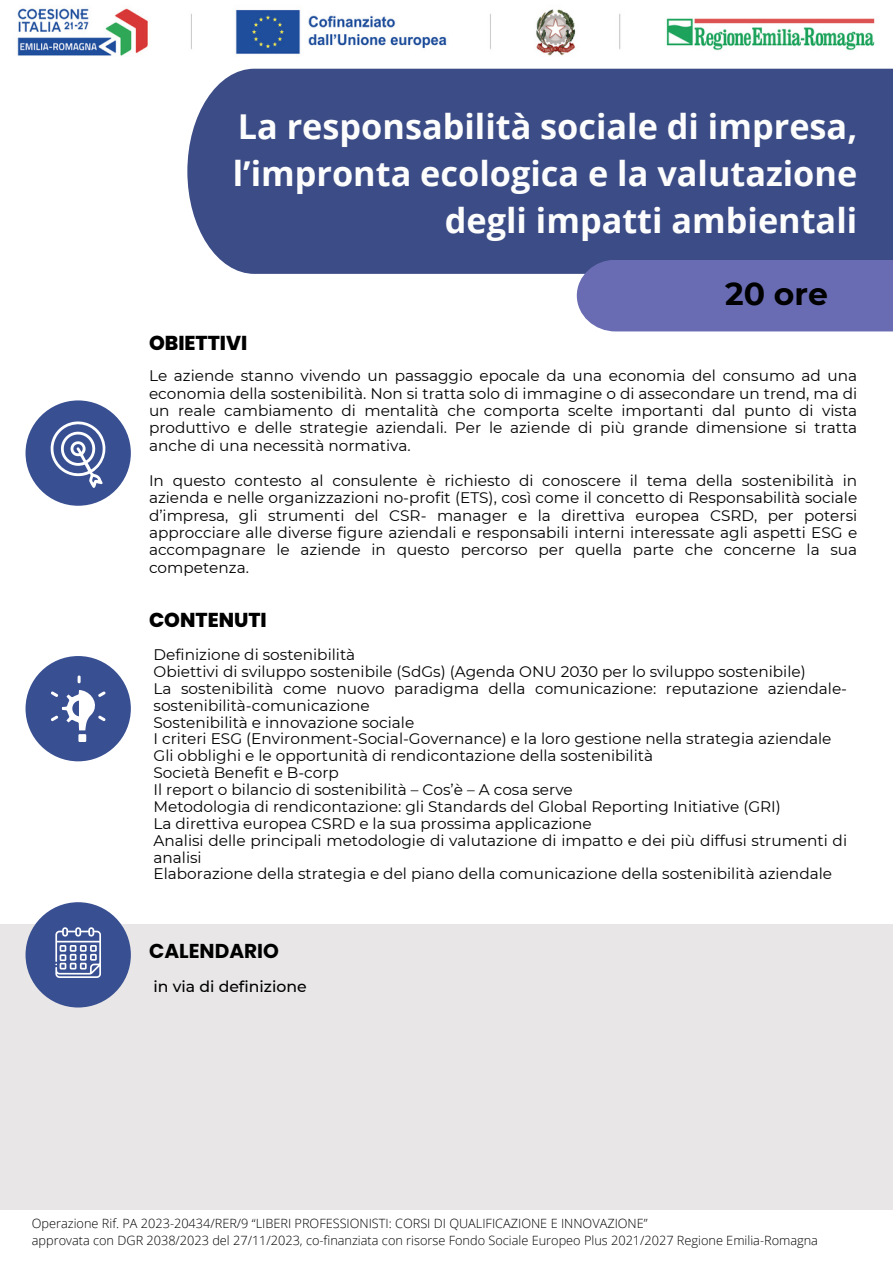
<style>
.page{position:relative;width:893px;height:1264px;background:#fff}
.page>*{position:absolute;margin:0;border:0;box-sizing:border-box;transform-origin:0 0}
.t1{font:700 34.2px/47.1px "Open Sans";color:#fcfdfc;text-align:right}
.t2{font:700 31.5px "Montserrat";color:#000}
.t3{font:800 20.1px "Poppins";color:#000}
.t4{font:700 20.1px "Poppins";color:#000}
.t5{font:500 15.6px "Montserrat";color:#000}
.t6{font:15.3px/16.8px "Montserrat";color:#000;text-align:justify}
.t7{font:300 12.75px/17px "Open Sans";color:#000}
</style>
<div class="page">
<div style="left:187px;top:69px;width:705px;height:205px;background:#3c4c86"></div>
<div style="left:0;top:924px;width:892px;height:285px;background:#e8e6e6"></div>
<div style="left:26px;top:656px;width:105px;height:105px;background:#384f92;border-radius:50%"></div>
<div style="left:26px;top:902px;width:105px;height:105px;background:#384f92;border-radius:50%"></div>
<div style="left:576px;top:260px;width:316px;height:71px;background:#696cb3"></div>
<svg style="left:51px;top:675px;width:55px;height:66px"></svg>
<img style="left:17px;top:8px;width:858px;height:48px">
<svg style="left:55px;top:927px;width:46px;height:50px"></svg>
<div style="left:26px;top:400px;width:105px;height:106px;background:#384f92;border-radius:50%"></div>
<svg style="left:51px;top:421px;width:55px;height:67px"></svg>
<h4 class="t1" style="left:233px;top:102px;width:626px">La responsabilità sociale di impresa, l’impronta ecologica e la valutazione degli impatti ambientali</h4>
<h2 class="t2" style="left:725px;top:275px;width:104px">20 ore</h2>
<h1 class="t3" style="left:149px;top:329px;width:100px">OBIETTIVI</h1>
<h1 class="t6" style="left:149px;top:367px;width:709px;line-height:17.4px">Le aziende stanno vivendo un passaggio epocale da una economia del consumo ad una economia della sostenibilità. Non si tratta solo di immagine o di assecondare un trend, ma di un reale cambiamento di mentalità che comporta scelte importanti dal punto di vista produttivo e delle strategie aziendali. Per le aziende di più grande dimensione si tratta anche di una necessità normativa.</h1>
<h2 class="t6" style="left:149px;top:471px;width:709px;line-height:17.4px">In questo contesto al consulente è richiesto di conoscere il tema della sostenibilità in azienda e nelle organizzazioni no-profit (ETS), così come il concetto di Responsabilità sociale d’impresa, gli strumenti del CSR- manager e la direttiva europea CSRD, per potersi approcciare alle diverse figure aziendali e responsabili interni interessate agli aspetti ESG e accompagnare le aziende in questo percorso per quella parte che concerne la sua competenza.</h2>
<h3 class="t3" style="left:149px;top:606px;width:119px">CONTENUTI</h3>
<p class="t6" style="left:153px;top:646px;width:695px;text-align:left">Definizione di sostenibilità<br>Obiettivi di sviluppo sostenibile (SdGs) (Agenda ONU 2030 per lo sviluppo sostenibile)<br>La sostenibilità come nuovo paradigma della comunicazione: reputazione aziendale&shy;sostenibilità-comunicazione<br>Sostenibilità e innovazione sociale<br>I criteri ESG (Environment-Social-Governance) e la loro gestione nella strategia aziendale Gli obblighi e le opportunità di rendicontazione della sostenibilità<br>Società Benefit e B-corp<br>Il report o bilancio di sostenibilità – Cos’è – A cosa serve<br>Metodologia di rendicontazione: gli Standards del Global Reporting Initiative (GRI)<br>La direttiva europea CSRD e la sua prossima applicazione<br>Analisi delle principali metodologie di valutazione di impatto e dei più diffusi strumenti di analisi<br>Elaborazione della strategia e del piano della comunicazione della sostenibilità aziendale</p>
<h4 class="t4" style="left:149px;top:937px;width:131px">CALENDARIO</h4>
<p class="t5" style="left:153px;top:977px;width:155px">in via di definizione</p>
<p class="t7" style="left:32px;top:1214px;width:787px">Operazione Rif. PA 2023-20434/RER/9 “LIBERI PROFESSIONISTI: CORSI DI QUALIFICAZIONE E INNOVAZIONE”<br>approvata con DGR 2038/2023 del 27/11/2023, co-finanziata con risorse Fondo Sociale Europeo Plus 2021/2027 Regione Emilia-Romagna</p>
</div>
